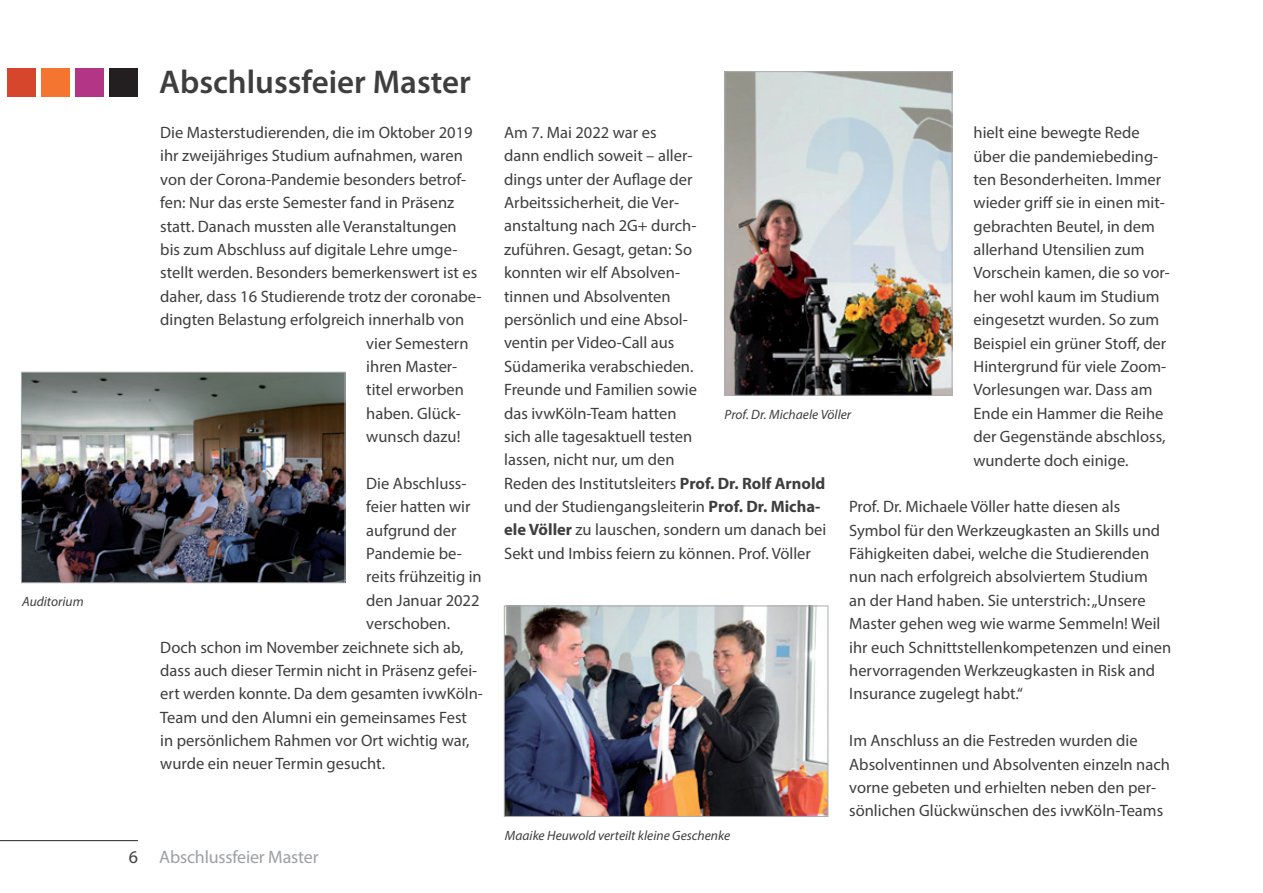
<style>
.page{position:relative;width:1263px;height:893px;background:#fff}
.page>*{position:absolute;margin:0;border:0;box-sizing:border-box;transform-origin:0 0}
.t1{font:600 33px "Myriad Pro";color:#3e3e3f}
.t2{font:18px "Myriad Pro";letter-spacing:-.01em;color:#9d9fa2}
.t3{font:16.5px/23.4px "Myriad Pro";color:#3e3e3f}
.t4{font:italic 13.5px "Myriad Pro";color:#3e3e3f}
.s1{color:#3e3e3f}
.s2{font-weight:700}
</style>
<div class="page">
<div style="left:7px;top:68px;width:29px;height:29px;background:#d6462c"></div>
<div style="left:109px;top:68px;width:29px;height:29px;background:#231f20"></div>
<div style="left:41px;top:68px;width:29px;height:29px;background:#f37530"></div>
<div style="left:75px;top:68px;width:29px;height:29px;background:#b23586"></div>
<hr style="left:0;top:840px;width:138px;height:1px;background:#3e3e3f">
<img style="left:506px;top:608px;width:320px;height:207px">
<div style="left:504px;top:606px;width:324px;height:211px;border:1px solid #acadb1"></div>
<img style="left:727px;top:74px;width:223px;height:319px">
<div style="left:725px;top:72px;width:227px;height:323px;border:1px solid #acadb1"></div>
<img style="left:23px;top:374px;width:320px;height:207px">
<div style="left:21px;top:372px;width:324px;height:211px;border:1px solid #acadb1"></div>
<p class="t4" style="left:22px;top:593px;width:63px">Auditorium</p>
<h1 class="t1" style="left:159px;top:61px;width:313px">Abschlussfeier Master</h1>
<p class="t3" style="left:160px;top:121px;width:314px">Die Masterstudierenden, die im Oktober 2019</p>
<p class="t3" style="left:160px;top:144px;width:304px">ihr zweijähriges Studium aufnahmen, waren</p>
<p class="t3" style="left:160px;top:167px;width:307px">von der Corona-Pandemie besonders betrof-</p>
<p class="t3" style="left:160px;top:191px;width:296px">fen: Nur das erste Semester fand in Präsenz</p>
<p class="t3" style="left:160px;top:214px;width:298px">statt. Danach mussten alle Veranstaltungen</p>
<p class="t3" style="left:160px;top:237px;width:299px">bis zum Abschluss auf digitale Lehre umge-</p>
<p class="t3" style="left:160px;top:261px;width:319px">stellt werden. Besonders bemerkenswert ist es</p>
<p class="t3" style="left:160px;top:284px;width:323px">daher, dass 16 Studierende trotz der coronabe-</p>
<p class="t3" style="left:160px;top:308px;width:305px">dingten Belastung erfolgreich innerhalb von</p>
<p class="t3" style="left:366px;top:331px;width:104px">vier Semestern</p>
<p class="t3" style="left:366px;top:354px;width:93px">ihren Master-</p>
<p class="t3" style="left:366px;top:378px;width:99px">titel erworben</p>
<p class="t3" style="left:366px;top:401px;width:96px">haben. Glück-</p>
<p class="t3" style="left:366px;top:425px;width:96px">wunsch dazu!</p>
<p class="t3" style="left:366px;top:471px;width:102px">Die Abschluss-</p>
<p class="t3" style="left:366px;top:495px;width:106px">feier hatten wir</p>
<p class="t3" style="left:366px;top:518px;width:92px">aufgrund der</p>
<p class="t3" style="left:366px;top:541px;width:97px">Pandemie be-</p>
<p class="t3" style="left:366px;top:565px;width:117px">reits frühzeitig in</p>
<p class="t3" style="left:366px;top:588px;width:115px">den Januar 2022</p>
<p class="t3" style="left:366px;top:612px;width:85px">verschoben.</p>
<p class="t3" style="left:160px;top:635px;width:305px">Doch schon im November zeichnete sich ab,</p>
<p class="t3" style="left:160px;top:658px;width:318px">dass auch dieser Termin nicht in Präsenz gefei-</p>
<p class="t3" style="left:160px;top:682px;width:324px">ert werden konnte. Da dem gesamten ivwKöln-</p>
<p class="t3" style="left:160px;top:705px;width:308px">Team und den Alumni ein gemeinsames Fest</p>
<p class="t3" style="left:160px;top:728px;width:311px">in persönlichem Rahmen vor Ort wichtig war,</p>
<p class="t3" style="left:160px;top:752px;width:226px">wurde ein neuer Termin gesucht.</p>
<p class="t2" style="left:129px;top:846px;width:191px"><span class="s1">6</span> Abschlussfeier Master</p>
<p class="t3" style="left:973px;top:121px;width:198px">hielt eine bewegte Rede über die pandemiebeding&shy;ten Besonderheiten. Immer wieder griff sie in einen mit&shy;gebrachten Beutel, in dem allerhand Utensilien zum<br>Vorschein kamen, die so vor&shy;her wohl kaum im Studium eingesetzt wurden. So zum<br>Beispiel ein grüner Stoff, der<br>Hintergrund für viele Zoom-<br>Vorlesungen war. Dass am<br>Ende ein Hammer die Reihe der Gegenstände abschloss, wunderte doch einige.</p>
<p class="t3" style="left:849px;top:495px;width:324px">Prof. Dr. Michaele Völler hatte diesen als Symbol für den Werkzeugkasten an Skills und Fähigkeiten dabei, welche die Studierenden nun nach erfolgreich absolviertem Studium<br>an der Hand haben. Sie unterstrich: „Unsere Master gehen weg wie warme Semmeln! Weil ihr euch Schnittstellenkompetenzen und einen hervorragenden Werkzeugkasten in Risk and Insurance zugelegt habt.“</p>
<p class="t3" style="left:849px;top:729px;width:322px">Im Anschluss an die Festreden wurden die Absolventinnen und Absolventen einzeln nach vorne gebeten und erhielten neben den per&shy;sönlichen Glückwünschen des ivwKöln-Teams</p>
<p class="t3" style="left:504px;top:120px;width:324px">Am 7. Mai 2022 war es<br>dann endlich soweit – aller-<br>dings unter der Auflage der<br>Arbeitssicherheit, die Ver-<br>anstaltung nach 2G+ durch-<br>zuführen. Gesagt, getan: So<br>konnten wir elf Absolven-<br>tinnen und Absolventen<br>persönlich und eine Absol-<br>ventin per Video-Call aus<br>Südamerika verabschieden.<br>Freunde und Familien sowie<br>das ivwKöln-Team hatten<br>sich alle tagesaktuell testen<br>lassen, nicht nur, um den<br>Reden des Institutsleiters <span class="s2">Prof. Dr. Rolf Arnold </span>und der Studiengangsleiterin <span class="s2">Prof. Dr. Micha&shy;ele Völler</span> zu lauschen, sondern um danach bei<br>Sekt und Imbiss feiern zu können. Prof. Völler</p>
<p class="t4" style="left:725px;top:406px;width:128px">Prof. Dr. Michaele Völler</p>
<p class="t4" style="left:505px;top:827px;width:227px">Maaike Heuwold verteilt kleine Geschenke</p>
</div>
